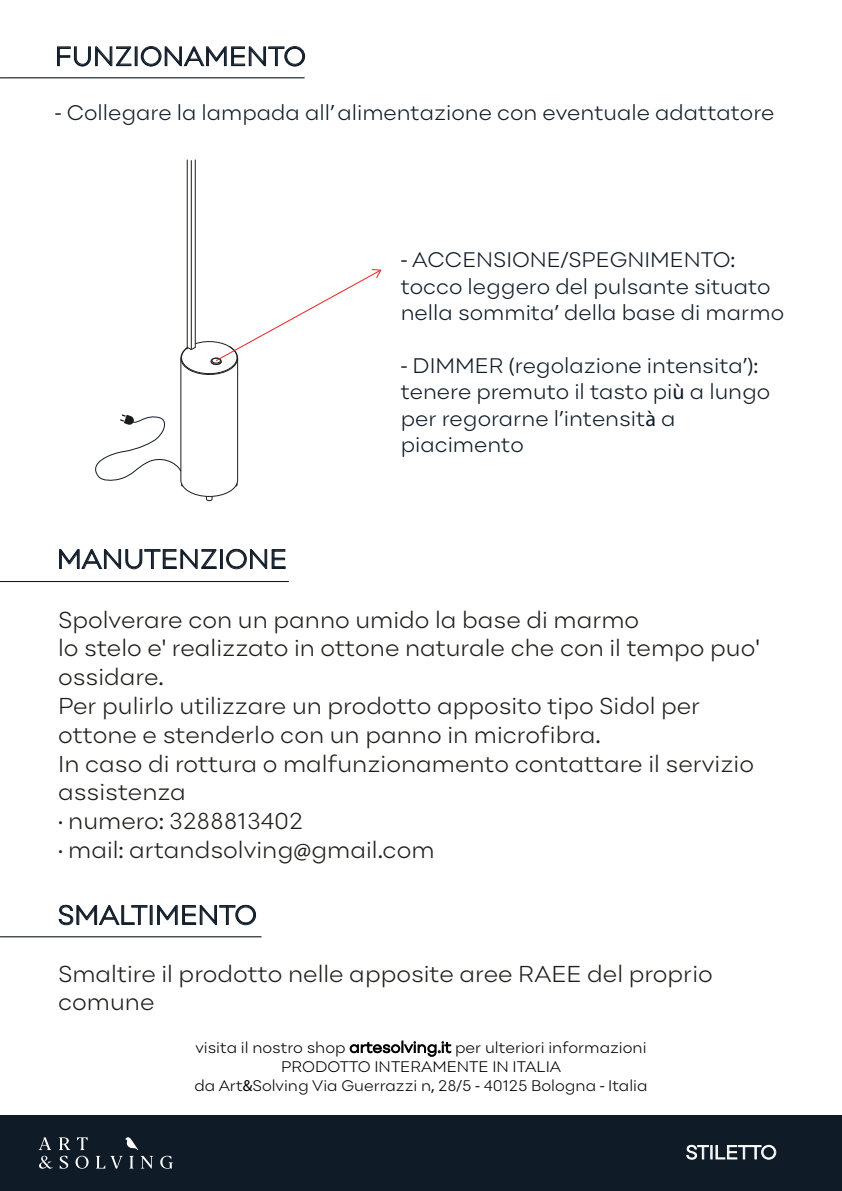
<style>
.page{position:relative;width:842px;height:1191px;background:#fff}
.page>*{position:absolute;margin:0;border:0;box-sizing:border-box;transform-origin:0 0}
.t1{font:300 28px "Point DEMO";color:#101b28}
.t2{font:300 24px/28.8px "Point DEMO";color:#1e1e1c}
.t3{font:300 22px/26.4px "Point DEMO";color:#0f1b27}
.t4{font:300 20px "Point DEMO";color:#fff}
.t5{font:300 16px/19.2px "Point DEMO";color:#010101;text-align:center}
.s1{font-family:"Myriad Pro";font-weight:400}
.s2{font-family:"Myriad Pro";font-weight:400;color:#1d1e1c}
</style>
<div class="page">
<div style="left:0;top:1115px;width:842px;height:76px;background:#0f1b27"></div>
<hr style="left:0;top:581px;width:289px;height:1px;background:#0a1019">
<hr style="left:0;top:936px;width:262px;height:1px;background:#0a1019">
<hr style="left:0;top:77px;width:305px;height:1px;background:#0a1019">
<svg style="left:57px;top:46px;width:248px;height:20px"></svg>
<svg style="left:686px;top:1144px;width:90px;height:15px"></svg>
<svg style="left:350px;top:1040px;width:101px;height:16px"></svg>
<svg style="left:59px;top:549px;width:158px;height:20px"></svg>
<div style="left:220px;top:549px;width:3px;height:20px;border:1px solid #101b28"></div>
<svg style="left:226px;top:549px;width:60px;height:20px"></svg>
<svg style="left:59px;top:905px;width:197px;height:20px"></svg>
<svg style="left:39px;top:1137px;width:14px;height:31px"></svg>
<svg style="left:59px;top:1137px;width:30px;height:31px"></svg>
<svg style="left:160px;top:1155px;width:13px;height:13px"></svg>
<svg style="left:96px;top:1137px;width:57px;height:31px"></svg>
<hr style="left:180px;top:358px;width:1px;height:122px;background:#1d1d1b">
<hr style="left:237px;top:358px;width:1px;height:122px;background:#1d1d1b">
<hr style="left:191px;top:160px;width:1px;height:190px;background:#1d1d1b">
<hr style="left:187px;top:160px;width:1px;height:189px;background:#1d1d1b">
<hr style="left:195px;top:160px;width:1px;height:188px;background:#1d1d1b">
<svg style="left:95px;top:412px;width:144px;height:89px"></svg>
<svg style="left:180px;top:269px;width:201px;height:108px"></svg>
<p class="t1" style="left:55px;top:45px;width:253px">FUNZIONAMENTO</p>
<p class="t3" style="left:55px;top:101px;width:721px"><span class="s1">-</span> Collegare la lampada all<span class="s1">’</span> alimentazione con eventuale adattatore</p>
<p class="t1" style="left:57px;top:548px;width:232px">MANUTENZIONE</p>
<p class="t3" style="left:401px;top:248px;width:385px"><span class="s1">-</span> ACCENSIONE<span class="s1">/</span>SPEGNIMENTO<span class="s1">: </span>tocco leggero del pulsante situato nella sommita<span class="s1">’</span> della base di marmo</p>
<p class="t3" style="left:401px;top:354px;width:371px"><span class="s1">-</span> DIMMER <span class="s1">(</span>regolazione intensita<span class="s1">’): </span>tenere premuto il tasto pi<span class="s1">ù</span> a lungo per regorarne l<span class="s1">’</span>intensit<span class="s1">à</span> a piacimento</p>
<p class="t2" style="left:58px;top:607px;width:703px">Spolverare con un panno umido la base di marmo<br>lo stelo e<span class="s1">'</span> realizzato in ottone naturale che con il tempo puo<span class="s1">' </span>ossidare<span class="s1">.<br></span>Per pulirlo utilizzare un prodotto apposito tipo Sidol per ottone e stenderlo con un panno in microfibra<span class="s1">.<br></span>In caso di rottura o malfunzionamento contattare il servizio assistenza<br><span class="s2">∙</span> numero<span class="s1">:</span> 3288813402<br><span class="s2">∙</span> mail<span class="s1">:</span> artandsolving<span class="s1">@</span>gmail<span class="s1">.</span>com</p>
<p class="t1" style="left:58px;top:904px;width:201px">SMALTIMENTO</p>
<p class="t2" style="left:58px;top:961px;width:656px">Smaltire il prodotto nelle apposite aree RAEE del proprio comune</p>
<p class="t5" style="left:194px;top:1039px;width:455px">visita il nostro shop artesolving<span class="s1">.</span>it per ulteriori informazioni<br>PRODOTTO INTERAMENTE IN ITALIA<br>da Art<span class="s1">&amp;</span>Solving Via Guerrazzi n<span class="s1">,</span> 28<span class="s1">/</span>5 <span class="s1">-</span> 40125 Bologna <span class="s1">-</span> Italia</p>
<p class="t4" style="left:686px;top:1144px;width:93px">STILETTO</p>
</div>
